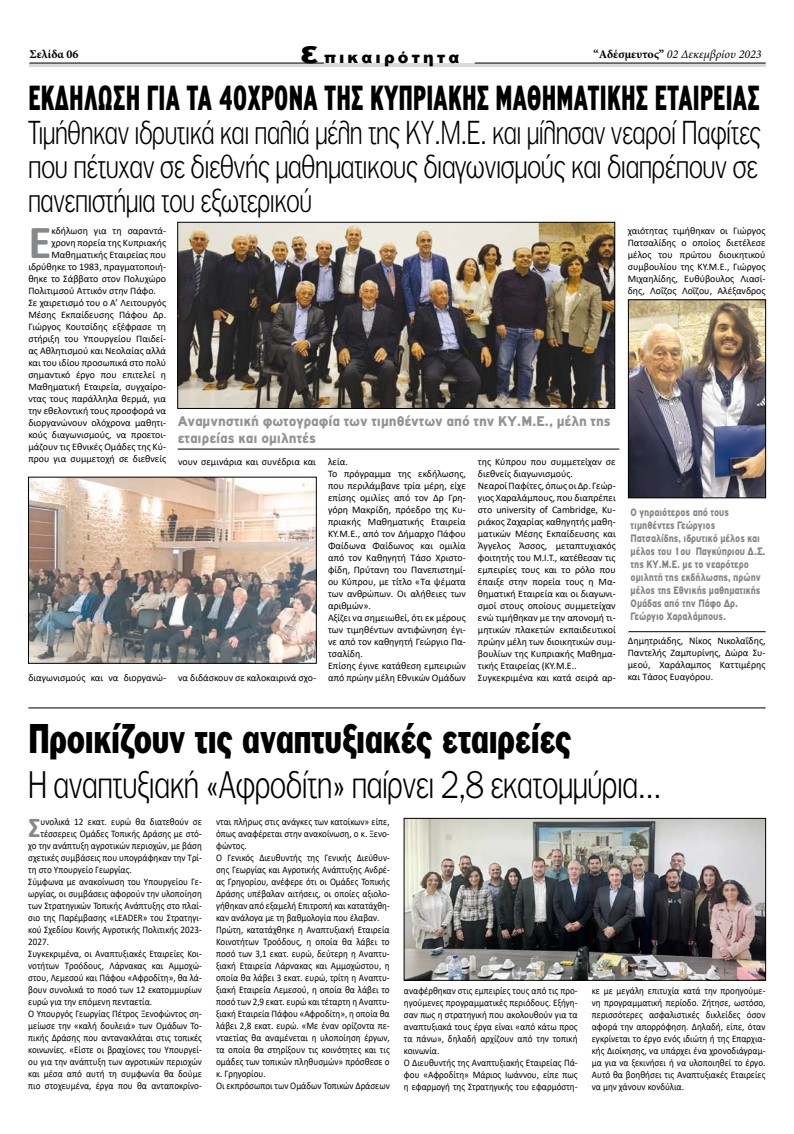
<style>
.page{position:relative;width:794px;height:1134px;background:#fff}
.page>*{position:absolute;margin:0;border:0;box-sizing:border-box;transform-origin:0 0}
.t1{font:700 47.8px "Calibri";color:#87888a}
.t2{font:900 40px "PF Franklin Gothic";letter-spacing:.01em;color:#000;scale:.73 1}
.t3{font:900 37.4px "PF Highway Gothic X Cond";letter-spacing:.01em;color:#000;scale:.77 1}
.t4{font:300 37px "PF Franklin Gothic";letter-spacing:.01em;color:#000;scale:.81 1}
.t5{font:300 32px/34px "PF Franklin Gothic";letter-spacing:.01em;color:#000;text-align:justify;scale:.78 1}
.t6{font:700 28.9px "Calibri";color:#87888a;scale:.91 1}
.t7{font:900 16px "Arial";letter-spacing:.2em;color:#000}
.t8{font:900 15px/17px "PF Highway Gothic";color:#929395;scale:.95 1}
.t9{font:italic 12px "Minion Pro";color:#000}
.t10{font:700 12px "Minion Pro";color:#000}
.t11{font:900 11.5px/13px "PF Highway Gothic";color:#848587;scale:.82 1}
.t12{font:10px/12px "Calibri";color:#000;scale:.91 1}
.t13{font:10px/12px "Calibri";color:#000}
.s1{font-size:32px}
.s2{font-weight:700;font-style:normal}
</style>
<div class="page">
<hr style="left:29px;top:63px;width:736px;height:4px;background:#d9dadb">
<hr style="left:29px;top:63px;width:295px;height:1px;background:#000">
<hr style="left:475px;top:63px;width:290px;height:1px;background:#000">
<img style="left:180px;top:224px;width:433px;height:183px">
<div style="left:178px;top:222px;width:437px;height:187px;border:1px solid #000"></div>
<img style="left:30px;top:479px;width:284px;height:182px">
<img style="left:630px;top:302px;width:133px;height:194px">
<div style="left:628px;top:300px;width:137px;height:198px;border:1px solid #000"></div>
<hr style="left:178px;top:449px;width:441px;height:1px;background:#000">
<hr style="left:628px;top:631px;width:137px;height:1px;background:#000">
<hr style="left:28px;top:708px;width:737px;height:1px;background:#000">
<img style="left:406px;top:820px;width:357px;height:158px">
<div style="left:404px;top:818px;width:361px;height:162px;border:1px solid #000"></div>
<p class="t10" style="left:29px;top:45px;width:51px">Σελίδα 06</p>
<h3 class="t7" style="left:301px;top:46px;width:160px"><span class="s1">ε</span> πικαιρότητα</h3>
<p class="t9" style="left:593px;top:46px;width:169px"><span class="s2">“Αδέσμευτος”</span> 02 Δεκεμβρίου 2023</p>
<h3 class="t3" style="left:28px;top:80px;width:949px">Εκδήλωση για τα 40χρονα της Κυπριακής Μαθηματικής Εταιρείας</h3>
<h3 class="t5" style="left:28px;top:116px;width:940px">Τιμήθηκαν ιδρυτικά και παλιά μέλη της ΚΥ.Μ.Ε. και μίλησαν νεαροί Παφίτες που πέτυχαν σε διεθνής μαθηματικους διαγωνισμούς και διαπρέπουν σε πανεπιστήμια του εξωτερικού</h3>
<h1 class="t1" style="left:28px;top:208px;width:25px">Ε</h1>
<p class="t13" style="left:51px;top:224px;width:116px">κδήλωση για τη σαραντά-</p>
<p class="t13" style="left:628px;top:224px;width:139px;text-align:justify">χαιότητας τιμήθηκαν οι Γιώργος Πατσαλίδης ο οποίος διετέλεσε μέλος του πρώτου διοικητικού συμβουλίου της ΚΥ.Μ.Ε., Γιώργος Μιχαηλίδης, Ευθύβουλος Λιασί&shy;δης, Λοΐζος Λοΐζου, Αλέξανδρος</p>
<p class="t13" style="left:51px;top:236px;width:116px">χρονη πορεία της Κυπριακής</p>
<p class="t13" style="left:51px;top:248px;width:116px">Μαθηματικής Εταιρείας που</p>
<p class="t13" style="left:28px;top:260px;width:139px">ιδρύθηκε το 1983, πραγματοποιή-</p>
<p class="t13" style="left:28px;top:272px;width:139px">θηκε το Σάββατο στον Πολυχώρο</p>
<p class="t13" style="left:28px;top:284px;width:129px">Πολιτιμσού Αττικόν στην Πάφο.</p>
<p class="t13" style="left:28px;top:296px;width:139px">Σε χαιρετισμό του ο Α’ Λειτουργός</p>
<p class="t13" style="left:28px;top:308px;width:139px">Μέσης Εκπαίδευσης Πάφου Δρ.</p>
<p class="t13" style="left:28px;top:320px;width:139px">Γιώργος Κουτσίδης εξέφρασε τη</p>
<p class="t13" style="left:28px;top:332px;width:139px">στήριξη του Υπουργείου Παιδεί-</p>
<p class="t13" style="left:28px;top:344px;width:139px">ας Αθλητισμού και Νεολαίας αλλά</p>
<p class="t13" style="left:28px;top:356px;width:139px">και του ιδίου προσωπικά στο πολύ</p>
<p class="t13" style="left:28px;top:368px;width:139px">σημαντικό έργο που επιτελεί η</p>
<p class="t13" style="left:28px;top:380px;width:139px">Μαθηματική Εταιρεία, συγχαίρο-</p>
<p class="t13" style="left:28px;top:392px;width:139px">ντας τους παράλληλα θερμά, για</p>
<p class="t13" style="left:28px;top:404px;width:139px">την εθελοντική τους προσφορά να</p>
<p class="t13" style="left:28px;top:416px;width:139px">διοργανώνουν ολόχρονα μαθητι-</p>
<p class="t13" style="left:28px;top:428px;width:139px">κούς διαγωνισμούς, να προετοι-</p>
<p class="t13" style="left:28px;top:440px;width:139px">μάζουν τις Εθνικές Ομάδες της Κύ-</p>
<p class="t13" style="left:28px;top:452px;width:139px">πρου για συμμετοχή σε διεθνείς</p>
<h3 class="t8" style="left:178px;top:412px;width:457px">Αναμνηστική φωτογραφία των τιμηθέντων από την ΚΥ.Μ.Ε., μέλη της εταιρείας και ομιλητές</h3>
<p class="t13" style="left:178px;top:455px;width:139px">νουν σεμινάρια και συνέδρια και</p>
<p class="t13" style="left:328px;top:455px;width:139px">λεία.<br>Το πρόγραμμα της εκδήλωσης, που περιλάμβανε τρία μέρη, είχε επίσης ομιλίες από τον Δρ Γρη&shy;γόρη Μακρίδη, πρόεδρο της Κυ&shy;πριακής Μαθηματικής Εταιρεία<br>ΚΥ.Μ.Ε., από τον Δήμαρχο Πάφου<br>Φαίδωνα Φαίδωνος και ομιλία από τον Καθηγητή Τάσο Χριστο&shy;φίδη, Πρύτανη του Πανεπιστημί&shy;ου Κύπρου, με τίτλο «Τα ψέματα των ανθρώπων. Οι αλήθειες των αριθμών».<br>Αξίζει να σημειωθεί, ότι εκ μέρους των τιμηθέντων αντιφώνηση έγι&shy;νε από τον καθηγητή Γεώργιο Πα&shy;τσαλίδη.<br>Επίσης έγινε κατάθεση εμπειριών από πρώην μέλη Εθνικών Ομάδων</p>
<p class="t13" style="left:478px;top:455px;width:139px">της Κύπρου που συμμετείχαν σε διεθνείς διαγωνισμούς.<br>Νεαροί Παφίτες, όπως οι Δρ. Γεώρ&shy;γιος Χαραλάμπους, που διαπρέπει στο university of Cambridge, Κυ&shy;ριάκος Ζαχαρίας καθηγητής μαθη&shy;ματικών Μέσης Εκπαίδευσης και<br>Άγγελος Άσσος, μεταπτυχιακός φοιτητής του Μ.Ι.Τ., κατέθεσαν τις εμπειρίες τους και το ρόλο που έπαιξε στην πορεία τους η Μα&shy;θηματική Εταιρεία και οι διαγωνι&shy;σμοί στους οποίους συμμετείχαν ενώ τιμήθηκαν με την απονομή τι&shy;μητικών πλακετών εκπαιδευτικοί πρώην μέλη των διοικητικών συμ&shy;βουλίων της Κυπριακής Μαθημα&shy;τικής Εταιρείας (ΚΥ.Μ.Ε..<br>Συγκεκριμένα και κατά σειρά αρ-</p>
<p class="t11" style="left:630px;top:505px;width:166px">Ο γηραιότερος από τους τιμηθέντες Γεώργιος<br>Πατσαλίδης, ιδρυτικό μέλος και μέλος του 1ου Παγκύπριου Δ.Σ. της ΚΥ.Μ.Ε. με το νεαρότερο ομιλητή της εκδήλωσης, πρώην μέλος της Εθνικής μαθηματικής<br>Ομάδας από την Πάφο Δρ.<br>Γεώργιο Χαραλάμπους.</p>
<p class="t13" style="left:628px;top:634px;width:139px;text-align:justify">Δημητριάδης, Νίκος Νικολαΐδης, Παντελής Ζαμπυρίνης, Δώρα Συ&shy;μεού, Χαράλαμπος Καττιμέρης και Τάσος Ευαγόρου.</p>
<p class="t13" style="left:28px;top:671px;width:139px">διαγωνισμούς και να διοργανώ-</p>
<p class="t13" style="left:178px;top:671px;width:139px">να διδάσκουν σε καλοκαιρινά σχο-</p>
<h2 class="t2" style="left:28px;top:714px;width:745px">Προικίζουν τις αναπτυξιακές εταιρείες</h2>
<h3 class="t4" style="left:28px;top:764px;width:783px">Η αναπτυξιακή «Αφροδίτη» παίρνει 2,8 εκατομμύρια…</h3>
<h3 class="t6" style="left:28px;top:807px;width:15px">Σ</h3>
<p class="t12" style="left:41px;top:816px;width:179px">υνολικά 12 εκατ. ευρώ θα διατεθούν σε</p>
<p class="t12" style="left:41px;top:828px;width:179px">τέσσερεις Ομάδες Τοπικής Δράσης με στό-</p>
<p class="t12" style="left:28px;top:840px;width:192px">χο την ανάπτυξη αγροτικών περιοχών, με βάση</p>
<p class="t12" style="left:28px;top:852px;width:192px">σχετικές συμβάσεις που υπογράφηκαν την Τρί-</p>
<p class="t12" style="left:28px;top:864px;width:115px">τη στο Υπουργείο Γεωργίας.</p>
<p class="t12" style="left:28px;top:876px;width:192px">Σύμφωνα με ανακοίνωση του Υπουργείου Γε-</p>
<p class="t12" style="left:28px;top:888px;width:192px">ωργίας, οι συμβάσεις αφορούν την υλοποίηση</p>
<p class="t12" style="left:28px;top:900px;width:192px">των Στρατηγικών Τοπικής Ανάπτυξης στο πλαί-</p>
<p class="t12" style="left:28px;top:912px;width:192px">σιο της Παρέμβασης «LEADER» του Στρατηγι-</p>
<p class="t12" style="left:28px;top:924px;width:192px">κού Σχεδίου Κοινής Αγροτικής Πολιτικής 2023-</p>
<p class="t12" style="left:28px;top:936px;width:24px">2027.</p>
<p class="t12" style="left:28px;top:948px;width:192px">Συγκεκριμένα, οι Αναπτυξιακές Εταιρείες Κοι-</p>
<p class="t12" style="left:28px;top:960px;width:192px">νοτήτων Τροόδους, Λάρνακας και Αμμοχώ-</p>
<p class="t12" style="left:28px;top:972px;width:192px">στου, Λεμεσού και Πάφου «Αφροδίτη», θα λά-</p>
<p class="t12" style="left:28px;top:984px;width:192px">βουν συνολικά το ποσό των 12 εκατομμυρίων</p>
<p class="t12" style="left:28px;top:996px;width:138px">ευρώ για την επόμενη πενταετία.</p>
<p class="t12" style="left:28px;top:1008px;width:192px">Ο Υπουργός Γεωργίας Πέτρος Ξενοφώντος ση-</p>
<p class="t12" style="left:28px;top:1020px;width:192px">μείωσε την «καλή δουλειά» των Ομάδων Το-</p>
<p class="t12" style="left:28px;top:1032px;width:192px">πικής Δράσης που αντανακλάται στις τοπικές</p>
<p class="t12" style="left:28px;top:1044px;width:192px">κοινωνίες. «Είστε οι βραχίονες του Υπουργεί-</p>
<p class="t12" style="left:28px;top:1056px;width:192px">ου για την ανάπτυξη των αγροτικών περιοχών</p>
<p class="t12" style="left:28px;top:1068px;width:192px">και μέσα από αυτή τη συμφωνία θα δούμε</p>
<p class="t12" style="left:28px;top:1080px;width:192px">πιο στοχευμένα, έργα που θα ανταποκρίνο-</p>
<p class="t12" style="left:216px;top:816px;width:192px">νται πλήρως στις ανάγκες των κατοίκων» είπε, όπως αναφέρεται στην ανακοίνωση, ο κ. Ξενο&shy;φώντος.<br>Ο Γενικός Διευθυντής της Γενικής Διεύθυν&shy;σης Γεωργίας και Αγροτικής Ανάπτυξης Ανδρέ&shy;ας Γρηγορίου, ανέφερε ότι οι Ομάδες Τοπικής Δράσης υπέβαλαν αιτήσεις, οι οποίες αξιολο&shy;γήθηκαν από εξαμελή Επιτροπή και κατατάχθη&shy;καν ανάλογα με τη βαθμολογία που έλαβαν.<br>Πρώτη, κατατάχθηκε η Αναπτυξιακή Εταιρεία Κοινοτήτων Τροόδους, η οποία θα λάβει το ποσό των 3,1 εκατ. ευρώ, δεύτερη η Αναπτυ&shy;ξιακή Εταιρεία Λάρνακας και Αμμοχώστου, η οποία θα λάβει 3 εκατ. ευρώ, τρίτη η Αναπτυ&shy;ξιακή Εταιρεία Λεμεσού, η οποία θα λάβει το ποσό των 2,9 εκατ. ευρώ και τέταρτη η Αναπτυ&shy;ξιακή Εταιρεία Πάφου «Αφροδίτη», η οποία θα λάβει 2,8 εκατ. ευρώ. «Με έναν ορίζοντα πε&shy;νταετίας θα αναμένεται η υλοποίηση έργων, τα οποία θα στηρίξουν τις κοινότητες και τις ομάδες των τοπικών πληθυσμών» πρόσθεσε ο κ. Γρηγορίου.<br>Οι εκπρόσωποι των Ομάδων Τοπικών Δράσεων</p>
<p class="t12" style="left:404px;top:984px;width:192px">αναφέρθηκαν στις εμπειρίες τους από τις προ&shy;ηγούμενες προγραμματικές περιόδους. Εξήγη&shy;σαν πως η στρατηγική που ακολουθούν για τα αναπτυξιακά τους έργα είναι «από κάτω προς τα πάνω», δηλαδή αρχίζουν από την τοπική κοινωνία.<br>Ο Διευθυντής της Αναπτυξιακής Εταιρείας Πά&shy;φου «Αφροδίτη» Μάριος Ιωάννου, είπε πως η εφαρμογή της Στρατηγικής του εφαρμόστη-</p>
<p class="t12" style="left:592px;top:984px;width:192px;text-align:justify">κε με μεγάλη επιτυχία κατά την προηγούμε&shy;νη προγραμματική περίοδο. Ζήτησε, ωστόσο, περισσότερες ασφαλιστικές δικλείδες όσον αφορά την απορρόφηση. Δηλαδή, είπε, όταν εγκρίνεται το έργο ενός ιδιώτη ή της Επαρχια&shy;κής Διοίκησης, να υπάρχει ένα χρονοδιάγραμ&shy;μα για να ξεκινήσει ή να υλοποιηθεί το έργο.<br>Αυτό θα βοηθήσει τις Αναπτυξιακές Εταιρείες να μην χάνουν κονδύλια.</p>
</div>
